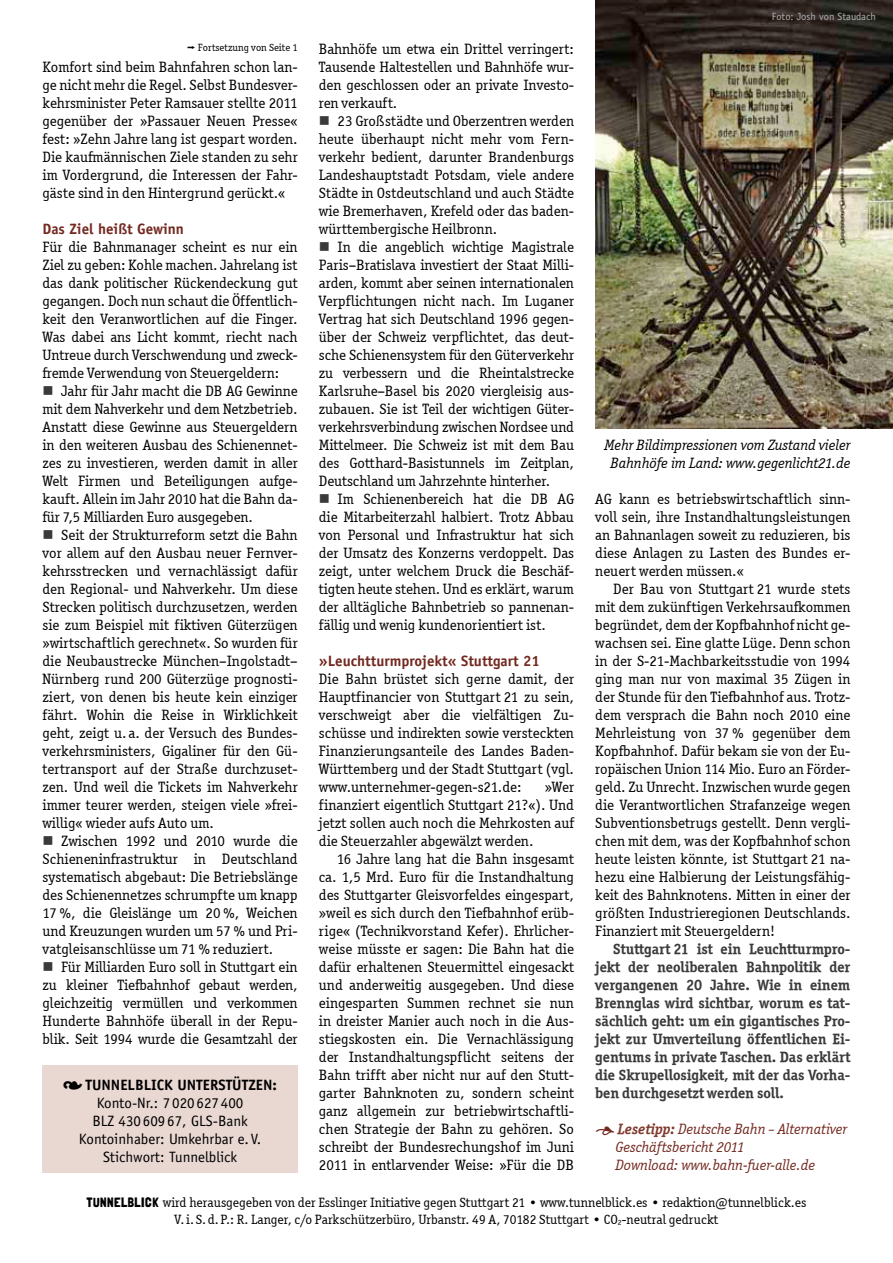
<style>
.page{position:relative;width:893px;height:1263px;background:#fff}
.page>*{position:absolute;margin:0;border:0;box-sizing:border-box;transform-origin:0 0}
.t1{font:15px/18px "Officina Serif ITCTT Book";color:#000;text-align:justify}
.t2{font:15px/18px "Officina Serif ITCTT Bold";letter-spacing:-.005em;color:#3a3a3a;text-align:justify}
.t3{font:15px/18px "Officina Sans Std";color:#000;text-align:center}
.t4{font:15px/18px "Officina Serif ITCTT Book Ita";color:#732920}
.t5{font:15px/18px "Officina Serif ITCTT Book Ita";color:#000;text-align:center}
.t6{font:700 15px "Officina Sans Std";color:#732920}
.t7{font:700 15px "Officina Sans Std";color:#000}
.t8{font:13.5px/16.2px "Officina Serif ITCTT Book";color:#000;text-align:center}
.t9{font:10.5px "Officina Serif ITCTT Book";color:#000}
.t10{font:10.5px "Officina Sans Std";color:#b1b1b2}
.s1{font-family:"The Sans Black Expert";font-weight:400}
.s2{font-family:"The Sans Expert"}
.s3{font-family:"Officina Serif ITCTT Bold Ita";color:#813a2e}
.s4{font-family:"Londrina Solid"}
</style>
<div class="page">
<div style="left:43px;top:1065px;width:255px;height:108px;background:#e9d8d2"></div>
<img style="left:595px;top:0;width:298px;height:429px">
<p class="t9" style="left:198px;top:41px;width:101px">Fortsetzung von Seite 1</p>
<p class="t1" style="left:43px;top:58px;width:257px">Komfort sind beim Bahnfahren schon lan&shy;ge nicht mehr die Regel. Selbst Bundesver&shy;kehrsminister Peter Ramsauer stellte 2011 gegenüber der »Passauer Neuen Presse« fest: »Zehn Jahre lang ist gespart worden.<br>Die kaufmännischen Ziele standen zu sehr im Vordergrund, die Interessen der Fahr&shy;gäste sind in den Hintergrund gerückt.«</p>
<p class="t6" style="left:43px;top:220px;width:143px">Das Ziel heißt Gewinn</p>
<p class="t1" style="left:43px;top:238px;width:257px">Für die Bahnmanager scheint es nur ein Ziel zu geben: Kohle machen. Jahrelang ist das dank politischer Rückendeckung gut gegangen. Doch nun schaut die Öffentlich&shy;keit den Veranwortlichen auf die Finger.<br>Was dabei ans Licht kommt, riecht nach Untreue durch Verschwendung und zweck&shy;fremde Verwendung von Steuergeldern:</p>
<p class="t1" style="left:43px;top:382px;width:257px;text-indent:19px">Jahr für Jahr macht die DB AG Gewinne mit dem Nahverkehr und dem Netzbetrieb.<br>Anstatt diese Gewinne aus Steuergeldern in den weiteren Ausbau des Schienennet&shy;zes zu investieren, werden damit in aller Welt Firmen und Beteiligungen aufge&shy;kauft. Allein im Jahr 2010 hat die Bahn da&shy;für 7,5 Milliarden Euro ausgegeben.</p>
<p class="t1" style="left:43px;top:526px;width:257px;text-indent:19px">Seit der Strukturreform setzt die Bahn vor allem auf den Ausbau neuer Fernver&shy;kehrsstrecken und vernachlässigt dafür den Regional- und Nahverkehr. Um diese Strecken politisch durchzusetzen, werden sie zum Beispiel mit fiktiven Güterzügen »wirtschaftlich gerechnet«. So wurden für die Neubaustrecke München–Ingolstadt– Nürnberg rund 200 Güterzüge prognosti&shy;ziert, von denen bis heute kein einziger fährt. Wohin die Reise in Wirklichkeit geht, zeigt u. a. der Versuch des Bundes&shy;verkehrsministers, Gigaliner für den Gü&shy;tertransport auf der Straße durchzuset&shy;zen. Und weil die Tickets im Nahverkehr immer teurer werden, steigen viele »frei&shy;willig« wieder aufs Auto um.</p>
<p class="t1" style="left:43px;top:832px;width:257px;text-indent:19px">Zwischen 1992 und 2010 wurde die Schieneninfrastruktur in Deutschland systematisch abgebaut: Die Betriebslänge des Schienennetzes schrumpfte um knapp 17 %, die Gleislänge um 20 %, Weichen und Kreuzungen wurden um 57 % und Pri&shy;vatgleisanschlüsse um 71 % reduziert.</p>
<p class="t1" style="left:43px;top:958px;width:257px;text-indent:19px">Für Milliarden Euro soll in Stuttgart ein zu kleiner Tiefbahnhof gebaut werden, gleichzeitig vermüllen und verkommen Hunderte Bahnhöfe überall in der Repu&shy;blik. Seit 1994 wurde die Gesamtzahl der</p>
<p class="t7" style="left:63px;top:1076px;width:47px"><span class="s1">Ã</span> Tunnelbli</p>
<p class="t7" style="left:157px;top:1076px;width:30px">ck Unterst</p>
<p class="t7" style="left:232px;top:1076px;width:18px">ützen</p>
<p class="t7" style="left:273px;top:1076px;width:6px">:</p>
<p class="t3" style="left:79px;top:1094px;width:184px">Konto-Nr.: 7 020627400<br>BLZ 430 60967, GLS-Bank<br>Kontoinhaber: Umkehrbar e. V.<br>Stichwort: Tunnelblick</p>
<p class="t1" style="left:319px;top:40px;width:257px">Bahnhöfe um etwa ein Drittel verringert:<br>Tausende Haltestellen und Bahnhöfe wur&shy;den geschlossen oder an private Investo&shy;ren verkauft.</p>
<p class="t1" style="left:319px;top:112px;width:257px;text-indent:19px">23 Großstädte und Oberzentren werden heute überhaupt nicht mehr vom Fern&shy;verkehr bedient, darunter Brandenburgs Landeshauptstadt Potsdam, viele andere Städte in Ostdeutschland und auch Städte wie Bremerhaven, Krefeld oder das baden&shy;württembergische Heilbronn.</p>
<p class="t1" style="left:319px;top:238px;width:257px;text-indent:19px">In die angeblich wichtige Magistrale Paris–Bratislava investiert der Staat Milli&shy;arden, kommt aber seinen internationalen Verpflichtungen nicht nach. Im Luganer Vertrag hat sich Deutschland 1996 gegen&shy;über der Schweiz verpflichtet, das deut&shy;sche Schienensystem für den Güterverkehr zu verbessern und die Rheintalstrecke Karlsruhe–Basel bis 2020 viergleisig aus&shy;zubauen. Sie ist Teil der wichtigen Güter&shy;verkehrsverbindung zwischen Nordsee und Mittelmeer. Die Schweiz ist mit dem Bau des Gotthard-Basistunnels im Zeitplan, Deutschland um Jahrzehnte hinterher.</p>
<p class="t1" style="left:319px;top:490px;width:257px;text-indent:19px">Im Schienenbereich hat die DB AG die Mitarbeiterzahl halbiert. Trotz Abbau von Personal und Infrastruktur hat sich der Umsatz des Konzerns verdoppelt. Das zeigt, unter welchem Druck die Beschäf&shy;tigten heute stehen. Und es erklärt, warum der alltägliche Bahnbetrieb so pannenan&shy;fällig und wenig kundenorientiert ist.</p>
<p class="t6" style="left:319px;top:652px;width:222px">»Leuchtturmprojekt« Stuttgart 21</p>
<p class="t1" style="left:319px;top:670px;width:257px">Die Bahn brüstet sich gerne damit, der Hauptfinancier von Stuttgart 21 zu sein, verschweigt aber die vielfältigen Zu&shy;schüsse und indirekten sowie versteckten Finanzierungsanteile des Landes Baden-Württemberg und der Stadt Stuttgart (vgl. www.unternehmer-gegen-s21.de:</p>
<p class="t1" style="left:319px;top:778px;width:257px;text-indent:226px">»Wer finanziert eigentlich Stuttgart 21?«). Und jetzt sollen auch noch die Mehrkosten auf die Steuerzahler abgewälzt werden.</p>
<p class="t1" style="left:319px;top:850px;width:257px;text-indent:18px">16 Jahre lang hat die Bahn insgesamt ca. 1,5 Mrd. Euro für die Instandhaltung des Stuttgarter Gleisvorfeldes eingespart, »weil es sich durch den Tiefbahnhof erüb&shy;rige« (Technikvorstand Kefer). Ehrlicher&shy;weise müsste er sagen: Die Bahn hat die dafür erhaltenen Steuermittel eingesackt und anderweitig ausgegeben. Und diese eingesparten Summen rechnet sie nun in dreister Manier auch noch in die Aus&shy;stiegskosten ein. Die Vernachlässigung der Instandhaltungspflicht seitens der Bahn trifft aber nicht nur auf den Stutt&shy;garter Bahnknoten zu, sondern scheint ganz allgemein zur betriebwirtschaftli&shy;chen Strategie der Bahn zu gehören. So schreibt der Bundesrechungshof im Juni 2011 in entlarvender Weise: »Für die DB</p>
<p class="t10" style="left:772px;top:11px;width:106px">Foto: Josh von Staudach</p>
<p class="t5" style="left:604px;top:436px;width:248px">Mehr Bildimpressionen vom Zustand vieler<br>Bahnhöfe im Land: www.gegenlicht21.de</p>
<p class="t1" style="left:595px;top:490px;width:257px">AG kann es betriebswirtschaftlich sinn&shy;voll sein, ihre Instandhaltungsleistungen an Bahnanlagen soweit zu reduzieren, bis diese Anlagen zu Lasten des Bundes er&shy;neuert werden müssen.«</p>
<p class="t1" style="left:595px;top:580px;width:257px;text-indent:18px">Der Bau von Stuttgart 21 wurde stets mit dem zukünftigen Verkehrsaufkommen begründet, dem der Kopfbahnhof nicht ge&shy;wachsen sei. Eine glatte Lüge. Denn schon in der S-21-Machbarkeitsstudie von 1994 ging man nur von maximal 35 Zügen in der Stunde für den Tiefbahnhof aus. Trotz&shy;dem versprach die Bahn noch 2010 eine Mehrleistung von 37 % gegenüber dem Kopfbahnhof. Dafür bekam sie von der Eu&shy;ropäischen Union 114 Mio. Euro an Förder&shy;geld. Zu Unrecht. Inzwischen wurde gegen die Verantwortlichen Strafanzeige wegen Subventionsbetrugs gestellt. Denn vergli&shy;chen mit dem, was der Kopfbahnhof schon heute leisten könnte, ist Stuttgart 21 na&shy;hezu eine Halbierung der Leistungsfähig&shy;keit des Bahnknotens. Mitten in einer der größten Industrieregionen Deutschlands.<br>Finanziert mit Steuergeldern!</p>
<p class="t2" style="left:595px;top:940px;width:257px;text-indent:18px">Stuttgart 21 ist ein Leuchtturmpro&shy;jekt der neoliberalen Bahnpolitik der vergangenen 20 Jahre. Wie in einem Brennglas wird sichtbar, worum es tat&shy;sächlich geht: um ein gigantisches Pro&shy;jekt zur Umverteilung öffentlichen Ei&shy;gentums in private Taschen. Das erklärt die Skrupellosigkeit, mit der das Vorha&shy;ben durchgesetzt werden soll.</p>
<p class="t4" style="left:615px;top:1120px;width:233px;text-indent:-20px"><span class="s2">À</span><span class="s3">Lesetipp:</span> Deutsche Bahn – Alternativer<br>Geschäftsbericht 2011<br>Download: www.bahn-fuer-alle.de</p>
<p class="t8" style="left:87px;top:1194px;width:721px"><span class="s4">TUNN ELBLICK</span> wird herausgegeben von der Esslinger Initiative gegen Stuttgart 21 • www.tunnelblick.es • redaktion@tunnelblick.es<br>V.i. S.d.P.: R. Langer, c/o Parkschützerbüro, Urbanstr. 49 A, 70182 Stuttgart • CO<sub>2</sub>-neutral gedruckt</p>
</div>
